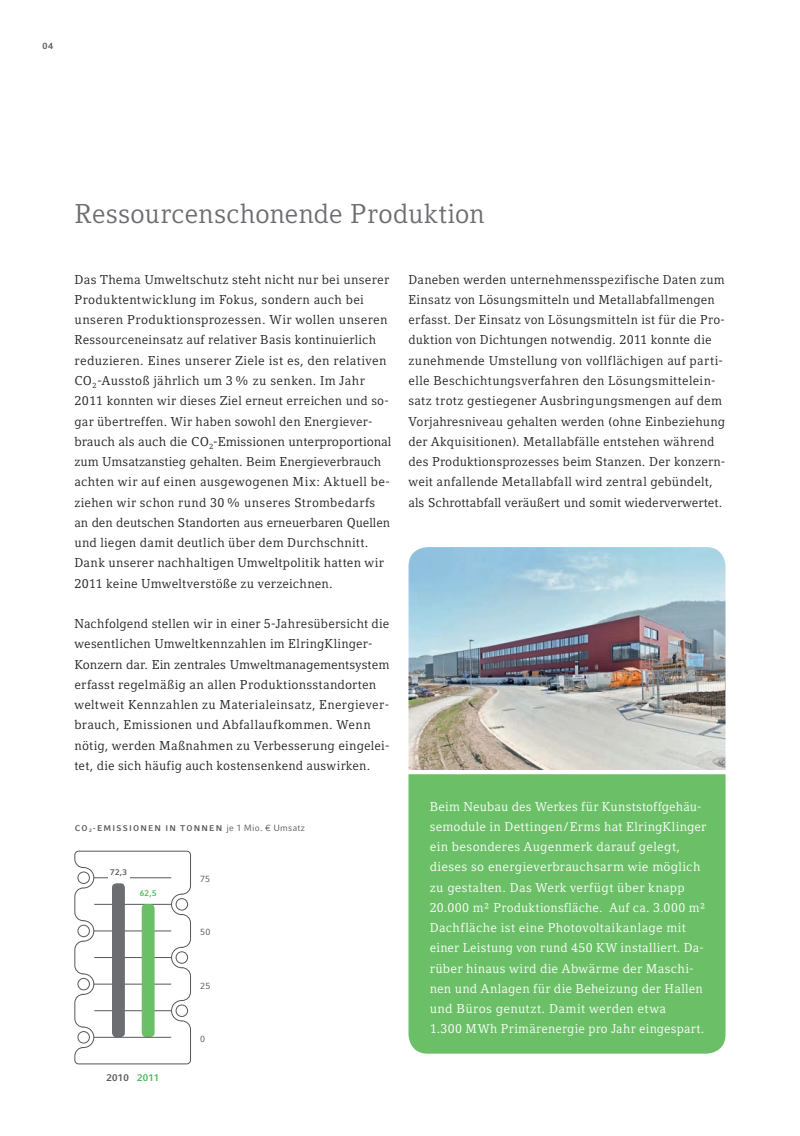
<style>
.page{position:relative;width:800px;height:1136px;background:#fff}
.page>*{position:absolute;margin:0;border:0;box-sizing:border-box;transform-origin:0 0}
.t1{font:27px "Compatil Letter LT Pro";letter-spacing:-.005em;color:#6c6d70}
.t2{font:12.75px/20.2px "Compatil Letter LT Pro";letter-spacing:.015em;color:#231f20}
.t3{font:12.75px/20.2px "Compatil Letter LT Pro";letter-spacing:.025em;color:#fff}
.t4{font:700 9.75px "Compatil Fact LT Pro";letter-spacing:.03em;color:#57585a}
.t5{font:9px "Compatil Fact LT Pro";color:#57585a}
.t6{font:700 9px "Compatil Fact LT Pro";color:#57585a}
.t7{font:700 8.25px "Compatil Fact LT Pro";letter-spacing:.145em;color:#57585a}
.t8{font:700 8.25px "Compatil Fact LT Pro";color:#49b857}
.s1{font-weight:400;font-size:9px}
.s2{color:#49b857}
</style>
<div class="page">
<img style="left:408px;top:547px;width:317px;height:222px">
<svg style="left:74px;top:850px;width:117px;height:214px"></svg>
<div style="left:142px;top:904px;width:12px;height:132px;background:#6bc067;border-radius:4px"></div>
<div style="left:112px;top:883px;width:13px;height:153px;background:#6c6d70;border-radius:4px"></div>
<hr style="left:94px;top:1036px;width:77px;height:1px;background:#57585a">
<div style="left:137px;top:885px;width:22px;height:15px;background:#fff"></div>
<div style="left:108px;top:864px;width:21px;height:15px;background:#fff"></div>
<div style="left:408px;top:774px;width:317px;height:279px;background:#6bc067"></div>
<p class="t6" style="left:43px;top:41px;width:12px">04</p>
<h1 class="t1" style="left:74px;top:198px;width:411px">Ressourcenschonende Produktion</h1>
<p class="t2" style="left:74px;top:269px;width:318px">Das Thema Umweltschutz steht nicht nur bei unserer Produktentwicklung im Fokus, sondern auch bei unseren Produktionsprozessen. Wir wollen unseren Ressourceneinsatz auf relativer Basis kontinuierlich reduzieren. Eines unserer Ziele ist es, den relativen CO<sub>2</sub>-Ausstoß jährlich um 3% zu senken. Im Jahr 2011 konnten wir dieses Ziel erneut erreichen und so&shy;gar übertreffen. Wir haben sowohl den Energiever&shy;brauch als auch die CO<sub>2</sub>-Emissionen unterproportional zum Umsatzanstieg gehalten. Beim Energieverbrauch achten wir auf einen ausgewogenen Mix: Aktuell be&shy;ziehen wir schon rund 30% unseres Strombedarfs an den deutschen Standorten aus erneuerbaren Quellen und liegen damit deutlich über dem Durchschnitt.<br>Dank unserer nachhaltigen Umweltpolitik hatten wir 2011 keine Umweltverstöße zu verzeichnen.</p>
<p class="t2" style="left:74px;top:613px;width:316px">Nachfolgend stellen wir in einer 5-Jahresübersicht die wesentlichen Umweltkennzahlen im ElringKlinger-Konzern dar. Ein zentrales Umweltmanagementsystem erfasst regelmäßig an allen Produktionsstandorten weltweit Kennzahlen zu Materialeinsatz, Energiever&shy;brauch, Emissionen und Abfallaufkommen. Wenn nötig, werden Maßnahmen zu Verbesserung eingelei&shy;tet, die sich häufig auch kostensenkend auswirken.</p>
<p class="t7" style="left:75px;top:823px;width:232px">CO <sub>2</sub> -EMISSIONEN IN TONNEN <span class="s1">je 1 Mio. € Umsatz</span></p>
<p class="t7" style="left:110px;top:867px;width:19px">72,3</p>
<p class="t8" style="left:140px;top:888px;width:18px">62,5</p>
<p class="t4" style="left:106px;top:1071px;width:54px">2010 <span class="s2">2011</span></p>
<p class="t5" style="left:200px;top:873px;width:12px">75</p>
<p class="t5" style="left:200px;top:926px;width:12px">50</p>
<p class="t5" style="left:200px;top:980px;width:12px">25</p>
<p class="t5" style="left:200px;top:1033px;width:7px">0</p>
<p class="t2" style="left:408px;top:269px;width:318px">Daneben werden unternehmensspezifische Daten zum Einsatz von Lösungsmitteln und Metallabfallmengen erfasst. Der Einsatz von Lösungsmitteln ist für die Pro&shy;duktion von Dichtungen notwendig. 2011 konnte die zunehmende Umstellung von vollflächigen auf parti&shy;elle Beschichtungsverfahren den Lösungsmittelein&shy;satz trotz gestiegener Ausbringungsmengen auf dem Vorjahresniveau gehalten werden (ohne Einbeziehung der Akquisitionen). Metallabfälle entstehen während des Produktionsprozesses beim Stanzen. Der konzern&shy;weit anfallende Metallabfall wird zentral gebündelt, als Schrottabfall veräußert und somit wiederverwertet.</p>
<p class="t3" style="left:429px;top:796px;width:278px">Beim Neubau des Werkes für Kunststoffgehäu&shy;semodule in Dettingen / Erms hat ElringKlinger ein besonderes Augenmerk darauf gelegt, dieses so energieverbrauchsarm wie möglich zu gestalten. Das Werk verfügt über knapp 20.000 m² Produktionsfläche. Auf ca. 3.000 m²<br>Dachfläche ist eine Photovoltaikanlage mit einer Leistung von rund 450 KW installiert. Da&shy;rüber hinaus wird die Abwärme der Maschi&shy;nen und Anlagen für die Beheizung der Hallen und Büros genutzt. Damit werden etwa<br>1.300 MWh Primärenergie pro Jahr eingespart.</p>
</div>
